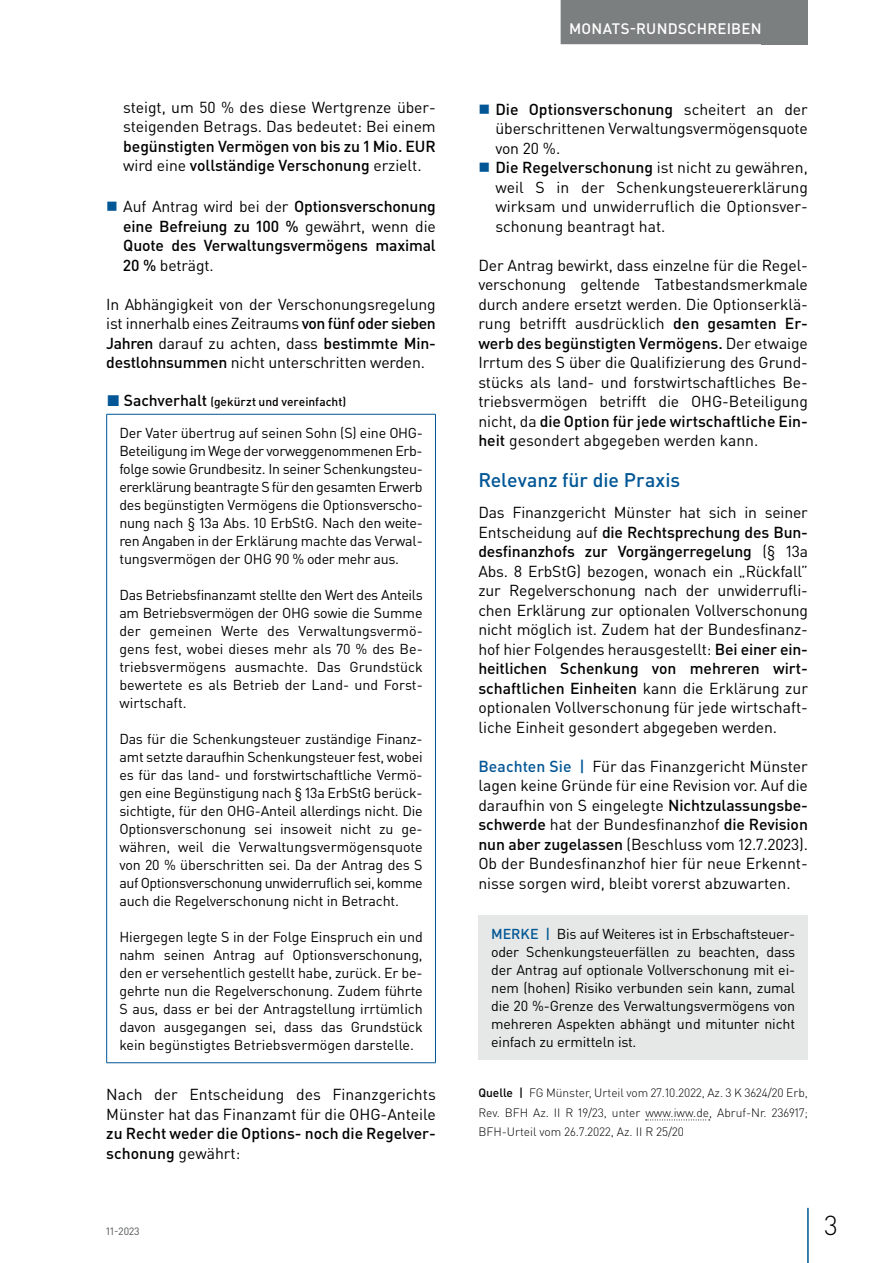
<style>
.page{position:relative;width:893px;height:1263px;background:#fff}
.page>*{position:absolute;margin:0;border:0;box-sizing:border-box;transform-origin:0 0}
.t1{font:300 27px "DIN Pro";color:#000001}
.t2{font:500 19.5px "DIN Pro";letter-spacing:-.005em;color:#015695}
.t3{font:15.75px/19.5px "DIN Pro";color:#000001;text-align:justify}
.t4{font:500 15.75px/19.5px "DIN Pro";letter-spacing:-.005em;color:#000001}
.t5{font:500 15px "DIN Pro";letter-spacing:.015em;color:#fff}
.t6{font:14.25px/18px "DIN Pro";letter-spacing:-.01em;color:#000001;text-align:justify}
.t7{font:300 12px/19.5px "DIN Pro";color:#000001;text-align:justify}
.t8{font:500 12px "DIN Pro";color:#000001}
.t9{font:10.5px "DIN Pro";color:#4f5253}
.s1{font-weight:400}
.s2{font-weight:500}
.s3{color:#015695}
.s4{font-size:15.75px}
.s5{font-weight:500;color:#015695}
</style>
<div class="page">
<div style="left:762px;top:0;width:46px;height:44px;background:#7c7f80"></div>
<hr style="left:807px;top:1208px;width:2px;height:55px;background:#015695">
<div style="left:561px;top:0;width:209px;height:44px;background:#7c7f80"></div>
<hr style="left:106px;top:414px;width:330px;height:1px;background:#015695">
<hr style="left:106px;top:415px;width:1px;height:647px;background:#015695">
<hr style="left:435px;top:415px;width:1px;height:647px;background:#015695">
<hr style="left:106px;top:1062px;width:330px;height:1px;background:#015695">
<svg style="left:646px;top:1119px;width:64px;height:1px"></svg>
<div style="left:478px;top:915px;width:330px;height:144px;background:#e6e8e7"></div>
<p class="t3" style="left:123px;top:97px;width:314px">steigt, um 50 % des diese Wertgrenze über&shy;steigenden Betrags. Das bedeutet: Bei einem</p>
<p class="t4" style="left:123px;top:136px;width:314px">begünstigten Vermögen von bis zu 1 Mio. EUR <span class="s1">wird eine</span> vollständige Verschonung <span class="s1">erzielt.</span></p>
<p class="t4" style="left:123px;top:196px;width:314px;text-align:justify"><span class="s1">Auf Antrag wird bei der</span> Optionsverschonung eine Befreiung zu 100 % <span class="s1">gewährt, wenn die </span>Quote des Verwaltungsvermögens maximal 20 % <span class="s1">beträgt.</span></p>
<p class="t3" style="left:106px;top:294px;width:331px">In Abhängigkeit von der Verschonungsregelung ist innerhalb eines Zeitraums <span class="s2">von fünf oder sieben Jahren</span> darauf zu achten, dass <span class="s2">bestimmte Min&shy;destlohnsummen</span> nicht unterschritten werden.</p>
<p class="t8" style="left:107px;top:393px;width:241px"><span class="s3">◼</span> <span class="s4">Sachverhalt</span> (gekürzt und vereinfacht)</p>
<p class="t6" style="left:119px;top:423px;width:305px">Der Vater übertrug auf seinen Sohn (S) eine OHG-Beteiligung im Wege der vorweggenommenen Erb&shy;folge sowie Grundbesitz. In seiner Schenkungsteu&shy;ererklärung beantragte S für den gesamten Erwerb des begünstigten Vermögens die Optionsverscho&shy;nung nach § 13a Abs. 10 ErbStG. Nach den weite&shy;ren Angaben in der Erklärung machte das Verwal&shy;tungsvermögen der OHG 90 % oder mehr aus.</p>
<p class="t6" style="left:119px;top:585px;width:305px">Das Betriebsfinanzamt stellte den Wert des Anteils am Betriebsvermögen der OHG sowie die Summe der gemeinen Werte des Verwaltungsvermö&shy;gens fest, wobei dieses mehr als 70 % des Be&shy;triebsvermögens ausmachte. Das Grundstück bewertete es als Betrieb der Land- und Forst&shy;wirtschaft.</p>
<p class="t6" style="left:119px;top:729px;width:305px">Das für die Schenkungsteuer zuständige Finanz&shy;amt setzte daraufhin Schenkungsteuer fest, wobei es für das land- und forstwirtschaftliche Vermö&shy;gen eine Begünstigung nach § 13a ErbStG berück&shy;sichtigte, für den OHG-Anteil allerdings nicht. Die Optionsverschonung sei insoweit nicht zu ge&shy;währen, weil die Verwaltungsvermögensquote von 20 % überschritten sei. Da der Antrag des S auf Optionsverschonung unwiderruflich sei, komme auch die Regelverschonung nicht in Betracht.</p>
<p class="t6" style="left:119px;top:927px;width:305px">Hiergegen legte S in der Folge Einspruch ein und nahm seinen Antrag auf Optionsverschonung, den er versehentlich gestellt habe, zurück. Er be&shy;gehrte nun die Regelverschonung. Zudem führte S aus, dass er bei der Antragstellung irrtümlich davon ausgegangen sei, dass das Grundstück kein begünstigtes Betriebsvermögen darstelle.</p>
<p class="t3" style="left:106px;top:1084px;width:331px">Nach der Entscheidung des Finanzgerichts<br>Münster hat das Finanzamt für die OHG-Anteile</p>
<p class="t4" style="left:106px;top:1123px;width:331px">zu Recht weder die Options- noch die Regelver&shy;schonung <span class="s1">gewährt:</span></p>
<p class="t5" style="left:569px;top:18px;width:194px">MONATS-RUNDSCHREIBEN</p>
<p class="t3" style="left:495px;top:99px;width:314px;text-align:left"><span class="s2">Die Optionsverschonung</span> scheitert an der überschrittenen Verwaltungsvermögensquote von 20 %.<br><span class="s2">Die Regelverschonung</span> ist nicht zu gewähren, weil S in der Schenkungsteuererklärung wirksam und unwiderruflich die Optionsver&shy;schonung beantragt hat.</p>
<p class="t3" style="left:478px;top:255px;width:331px">Der Antrag bewirkt, dass einzelne für die Regel&shy;verschonung geltende Tatbestandsmerkmale durch andere ersetzt werden. Die Optionserklä&shy;rung betrifft ausdrücklich <span class="s2">den gesamten Er&shy;werb des begünstigten Vermögens.</span> Der etwaige Irrtum des S über die Qualifizierung des Grund&shy;stücks als land- und forstwirtschaftliches Be&shy;triebsvermögen betrifft die OHG-Beteiligung nicht, da <span class="s2">die Option für jede wirtschaftliche Ein&shy;heit</span> gesondert abgegeben werden kann.</p>
<p class="t2" style="left:478px;top:467px;width:203px">Relevanz für die Praxis</p>
<p class="t3" style="left:478px;top:502px;width:331px">Das Finanzgericht Münster hat sich in seiner Entscheidung auf <span class="s2">die Rechtsprechung des Bun&shy;desfinanzhofs zur Vorgängerregelung</span> (§ 13a Abs. 8 ErbStG) bezogen, wonach ein „Rückfall” zur Regelverschonung nach der unwiderrufli&shy;chen Erklärung zur optionalen Vollverschonung nicht möglich ist. Zudem hat der Bundesfinanz&shy;hof hier Folgendes herausgestellt: <span class="s2">Bei einer ein&shy;heitlichen Schenkung von mehreren wirt&shy;schaftlichen Einheiten</span> kann die Erklärung zur optionalen Vollverschonung für jede wirtschaft&shy;liche Einheit gesondert abgegeben werden.</p>
<p class="t3" style="left:478px;top:756px;width:331px"><span class="s5">Beachten Sie |</span> Für das Finanzgericht Münster lagen keine Gründe für eine Revision vor. Auf die daraufhin von S eingelegte <span class="s2">Nichtzulassungsbe&shy;schwerde</span> hat der Bundesfinanzhof <span class="s2">die Revision nun aber zugelassen</span> (Beschluss vom 12.7.2023).<br>Ob der Bundesfinanzhof hier für neue Erkennt&shy;nisse sorgen wird, bleibt vorerst abzuwarten.</p>
<p class="t6" style="left:491px;top:924px;width:306px"><span class="s5">MERKE |</span> Bis auf Weiteres ist in Erbschaftsteuer&shy;oder Schenkungsteuerfällen zu beachten, dass der Antrag auf optionale Vollverschonung mit ei&shy;nem (hohen) Risiko verbunden sein kann, zumal die 20 %-Grenze des Verwaltungsvermögens von mehreren Aspekten abhängt und mitunter nicht einfach zu ermitteln ist.</p>
<p class="t7" style="left:478px;top:1083px;width:331px"><span class="s2">Quelle |</span> FG Münster, Urteil vom 27.10.2022, Az. 3 K 3624/20 Erb, Rev. BFH Az. II R 19/23, unter www.iww.de, Abruf-Nr. 236917; BFH-Urteil vom 26.7.2022, Az. II R 25/20</p>
<p class="t9" style="left:106px;top:1224px;width:35px">11-2023</p>
<h1 class="t1" style="left:824px;top:1207px;width:15px">3</h1>
</div>
